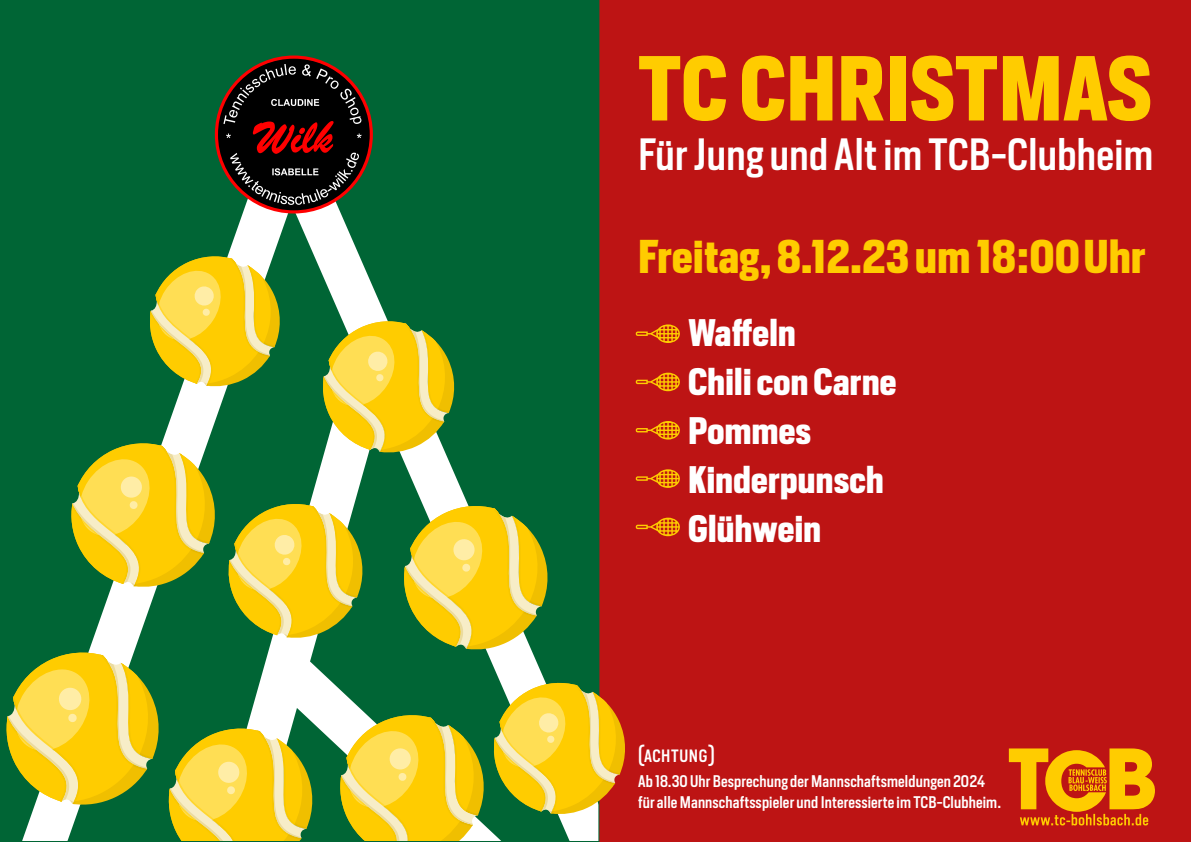
<style>
.page{position:relative;width:1191px;height:842px;background:#fff}
.page>*{position:absolute;margin:0;border:0;box-sizing:border-box;transform-origin:0 0}
.t1{font:700 85.9px "Heron Sans Cond";letter-spacing:.01em;color:#fc0}
.t2{font:700 44.2px "Heron Sans Cond";letter-spacing:.01em;color:#fc0}
.t3{font:500 42.2px "Heron Sans Cond";letter-spacing:.01em;color:#fff}
.t4{font:700 35.8px/49px "Heron Sans Cond";letter-spacing:.01em;color:#fff}
.t5{font:500 16.7px "Heron Sans Cond";letter-spacing:.04em;color:#fff}
.t6{font:500 15.7px/21.2px "Heron Sans Cond";letter-spacing:.01em;color:#fff}
.s1{font-weight:400;font-size:22.9px}
</style>
<div class="page">
<div style="left:597px;top:0;width:594px;height:842px;background:#bd1414"></div>
<div style="left:0;top:1px;width:599px;height:840px;background:#006535"></div>
<svg style="left:22px;top:131px;width:216px;height:709px"></svg>
<svg style="left:175px;top:387px;width:63px;height:340px"></svg>
<svg style="left:238px;top:213px;width:230px;height:291px"></svg>
<svg style="left:215px;top:56px;width:158px;height:157px"></svg>
<svg style="left:149px;top:255px;width:133px;height:132px"></svg>
<svg style="left:70px;top:442px;width:147px;height:146px"></svg>
<svg style="left:322px;top:320px;width:134px;height:133px"></svg>
<svg style="left:228px;top:639px;width:369px;height:201px"></svg>
<svg style="left:403px;top:504px;width:147px;height:147px"></svg>
<svg style="left:227px;top:502px;width:137px;height:137px"></svg>
<svg style="left:6px;top:651px;width:155px;height:155px"></svg>
<svg style="left:167px;top:727px;width:147px;height:113px"></svg>
<svg style="left:339px;top:713px;width:147px;height:127px;background:#d9c73f"></svg>
<svg style="left:1008px;top:748px;width:147px;height:77px"></svg>
<svg style="left:636px;top:324px;width:44px;height:19px"></svg>
<svg style="left:636px;top:373px;width:44px;height:18px"></svg>
<svg style="left:636px;top:421px;width:44px;height:19px"></svg>
<svg style="left:636px;top:469px;width:44px;height:19px"></svg>
<svg style="left:636px;top:518px;width:44px;height:18px"></svg>
<svg style="left:493px;top:681px;width:132px;height:134px"></svg>
<h1 class="t1" style="left:638px;top:32px;width:515px">TC CHRISTMAS</h1>
<h3 class="t3" style="left:638px;top:128px;width:517px">Für Jung und Alt im TCB-Clubheim</h3>
<h2 class="t2" style="left:638px;top:228px;width:509px">Freitag, 8.12.23 um 18:00Uhr</h2>
<h3 class="t4" style="left:688px;top:308px;width:210px">Waffeln<br>Chili con Carne<br>Pommes<br>Kinderpunsch<br>Glühwein</h3>
<p class="t5" style="left:638px;top:745px;width:78px"><span class="s1">(</span>ACHTUNG<span class="s1">)</span></p>
<p class="t6" style="left:638px;top:771px;width:365px">Ab 18.30 Uhr Besprechung der Mannschaftsmeldungen 2024 für alle Mannschaftsspieler und Interessierte im TCB-Clubheim.</p>
</div>
